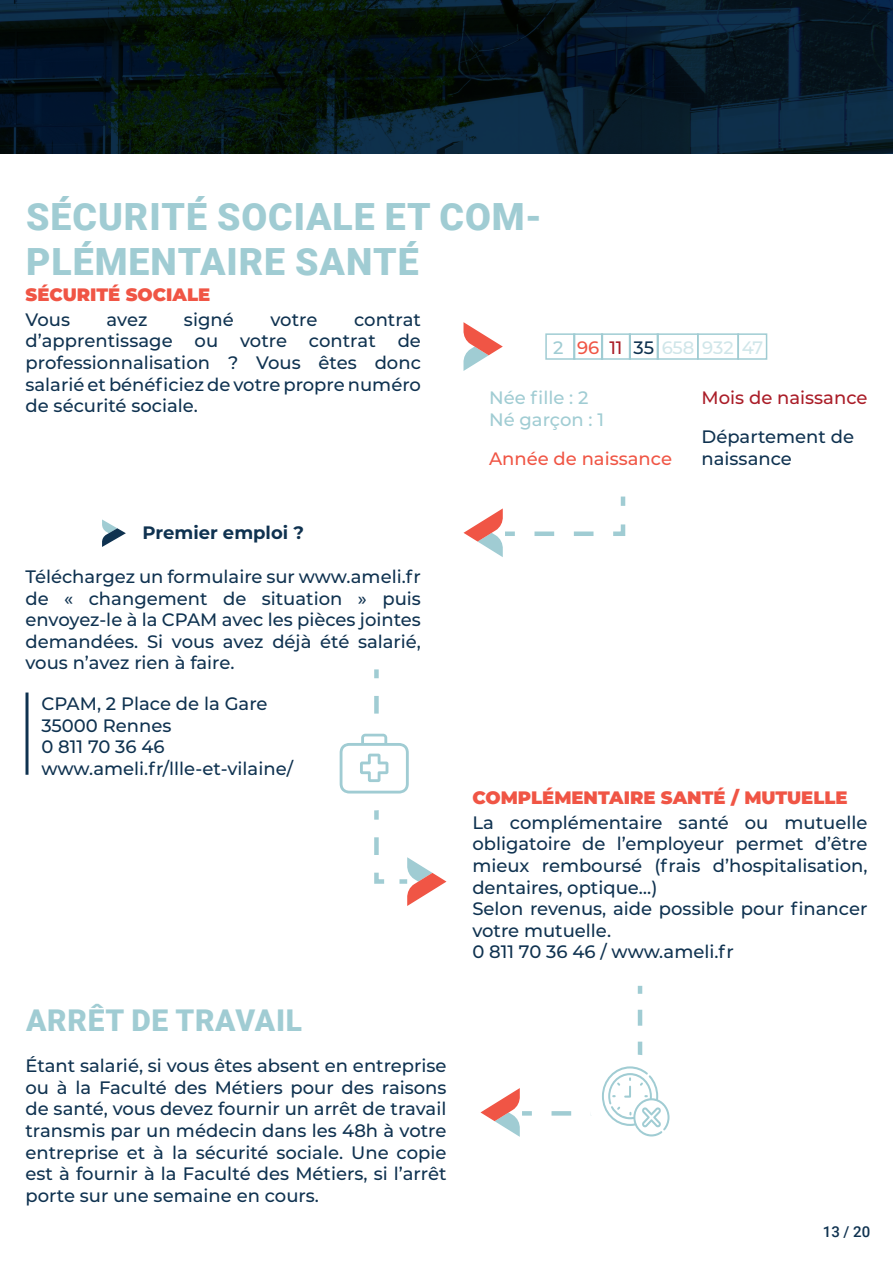
<style>
.page{position:relative;width:893px;height:1263px;background:#fff}
.page>*{position:absolute;margin:0;border:0;box-sizing:border-box;transform-origin:0 0}
.t1{font:900 37.5px/45px "Roboto";letter-spacing:.025em;color:#a0ccd3}
.t2{font:900 30px "Roboto";letter-spacing:.025em;color:#a0ccd3}
.Style_de_paragraphe_1{font:500 18px/21.6px "Montserrat";color:#0f3250;text-align:justify}
.Style_de_paragraphe_1-2{font:900 18px "Montserrat";color:#f05545}
.Style_de_paragraphe_1-3{font:500 18px "Montserrat";color:#a0ccd3}
.Style_de_paragraphe_1-4{font:500 18px "Montserrat";color:#f05545}
.Style_de_paragraphe_1-5{font:500 18px "Montserrat";color:#aa1d28}
.Style_de_paragraphe_1-6{font:700 18px "Montserrat";color:#0f3250}
.t3{font:500 15px "Roboto";color:#0f3250}
.s1{color:#0f3250}
</style>
<div class="page">
<svg style="left:0;top:0;width:893px;height:154px;background:#071922"></svg>
<svg style="left:102px;top:519px;width:24px;height:28px"></svg>
<div style="left:545px;top:333px;width:30px;height:27px;border:2px solid #a0ccd3"></div>
<div style="left:629px;top:333px;width:30px;height:27px;border:2px solid #a0ccd3"></div>
<div style="left:573px;top:333px;width:30px;height:27px;border:2px solid #a0ccd3"></div>
<div style="left:657px;top:333px;width:42px;height:27px;border:2px solid #a0ccd3"></div>
<div style="left:697px;top:333px;width:42px;height:27px;border:2px solid #a0ccd3"></div>
<div style="left:601px;top:333px;width:30px;height:27px;border:2px solid #a0ccd3"></div>
<div style="left:737px;top:333px;width:30px;height:27px;border:2px solid #a0ccd3"></div>
<hr style="left:26px;top:692px;width:3px;height:83px;background:#0f3250">
<svg style="left:463px;top:322px;width:40px;height:49px"></svg>
<svg style="left:463px;top:496px;width:163px;height:61px"></svg>
<svg style="left:340px;top:669px;width:106px;height:237px"></svg>
<svg style="left:480px;top:985px;width:189px;height:152px"></svg>
<p class="t1" style="left:26px;top:193px;width:517px">SÉCURITÉ SOCIALE ET COM-<br>PLÉMENTAIRE SANTÉ</p>
<p class="Style_de_paragraphe_1-2" style="left:26px;top:281px;width:186px">SÉCURITÉ SOCIALE</p>
<p class="Style_de_paragraphe_1" style="left:26px;top:308px;width:46px">Vous</p>
<p class="Style_de_paragraphe_1" style="left:107px;top:308px;width:42px">avez</p>
<p class="Style_de_paragraphe_1" style="left:184px;top:308px;width:51px">signé</p>
<p class="Style_de_paragraphe_1" style="left:270px;top:308px;width:48px">votre</p>
<p class="Style_de_paragraphe_1" style="left:26px;top:308px;width:397px;text-indent:329px">contrat d’apprentissage ou votre contrat de professionnalisation ? Vous êtes donc salarié et bénéficiez de votre propre numéro de sécurité sociale.</p>
<p class="Style_de_paragraphe_1-3" style="left:553px;top:335px;width:12px">2</p>
<p class="Style_de_paragraphe_1-4" style="left:577px;top:335px;width:24px">96</p>
<p class="Style_de_paragraphe_1-5" style="left:609px;top:335px;width:15px">11</p>
<p class="Style_de_paragraphe_1-3" style="left:634px;top:335px;width:131px"><span class="s1">35</span> 658 932 47</p>
<p class="Style_de_paragraphe_1-3" style="left:489px;top:385px;width:101px">Née fille : 2</p>
<p class="Style_de_paragraphe_1-3" style="left:489px;top:407px;width:117px">Né garçon : 1</p>
<p class="Style_de_paragraphe_1-5" style="left:702px;top:385px;width:167px">Mois de naissance</p>
<p class="Style_de_paragraphe_1" style="left:702px;top:425px;width:154px">Département de naissance</p>
<p class="Style_de_paragraphe_1-4" style="left:489px;top:446px;width:184px">Année de naissance</p>
<p class="Style_de_paragraphe_1-6" style="left:143px;top:520px;width:163px">Premier emploi ?</p>
<p class="Style_de_paragraphe_1" style="left:26px;top:565px;width:397px">Téléchargez un formulaire sur www.ameli.fr</p>
<p class="Style_de_paragraphe_1" style="left:26px;top:587px;width:397px">de « changement de situation » puis envoyez-le à la CPAM avec les pièces jointes demandées. Si vous avez déjà été salarié, vous n’avez rien à faire.</p>
<p class="Style_de_paragraphe_1" style="left:41px;top:692px;width:228px">CPAM, 2 Place de la Gare</p>
<p class="Style_de_paragraphe_1" style="left:41px;top:714px;width:132px">35000 Rennes</p>
<p class="Style_de_paragraphe_1" style="left:41px;top:735px;width:125px">0 811 70 36 46</p>
<p class="Style_de_paragraphe_1" style="left:41px;top:757px;width:253px">www.ameli.fr/llle-et-vilaine/</p>
<p class="t2" style="left:26px;top:999px;width:278px">ARRÊT DE TRAVAIL</p>
<p class="Style_de_paragraphe_1" style="left:26px;top:1054px;width:422px">Étant salarié, si vous êtes absent en entreprise ou à la Faculté des Métiers pour des raisons de santé, vous devez fournir un arrêt de travail transmis par un médecin dans les 48h à votre entreprise et à la sécurité sociale. Une copie est à fournir à la Faculté des Métiers, si l’arrêt porte sur une semaine en cours.</p>
<p class="Style_de_paragraphe_1-2" style="left:472px;top:784px;width:377px">COMPLÉMENTAIRE SANTÉ / MUTUELLE</p>
<p class="Style_de_paragraphe_1" style="left:472px;top:811px;width:397px">La complémentaire santé ou mutuelle obligatoire de l’employeur permet d’être mieux remboursé (frais d’hospitalisation, dentaires, optique…)</p>
<p class="Style_de_paragraphe_1" style="left:472px;top:897px;width:397px">Selon revenus, aide possible pour financer votre mutuelle.</p>
<p class="Style_de_paragraphe_1" style="left:472px;top:940px;width:263px">0 811 70 36 46 / www.ameli.fr</p>
<p class="t3" style="left:823px;top:1221px;width:49px">13 / 20</p>
</div>
